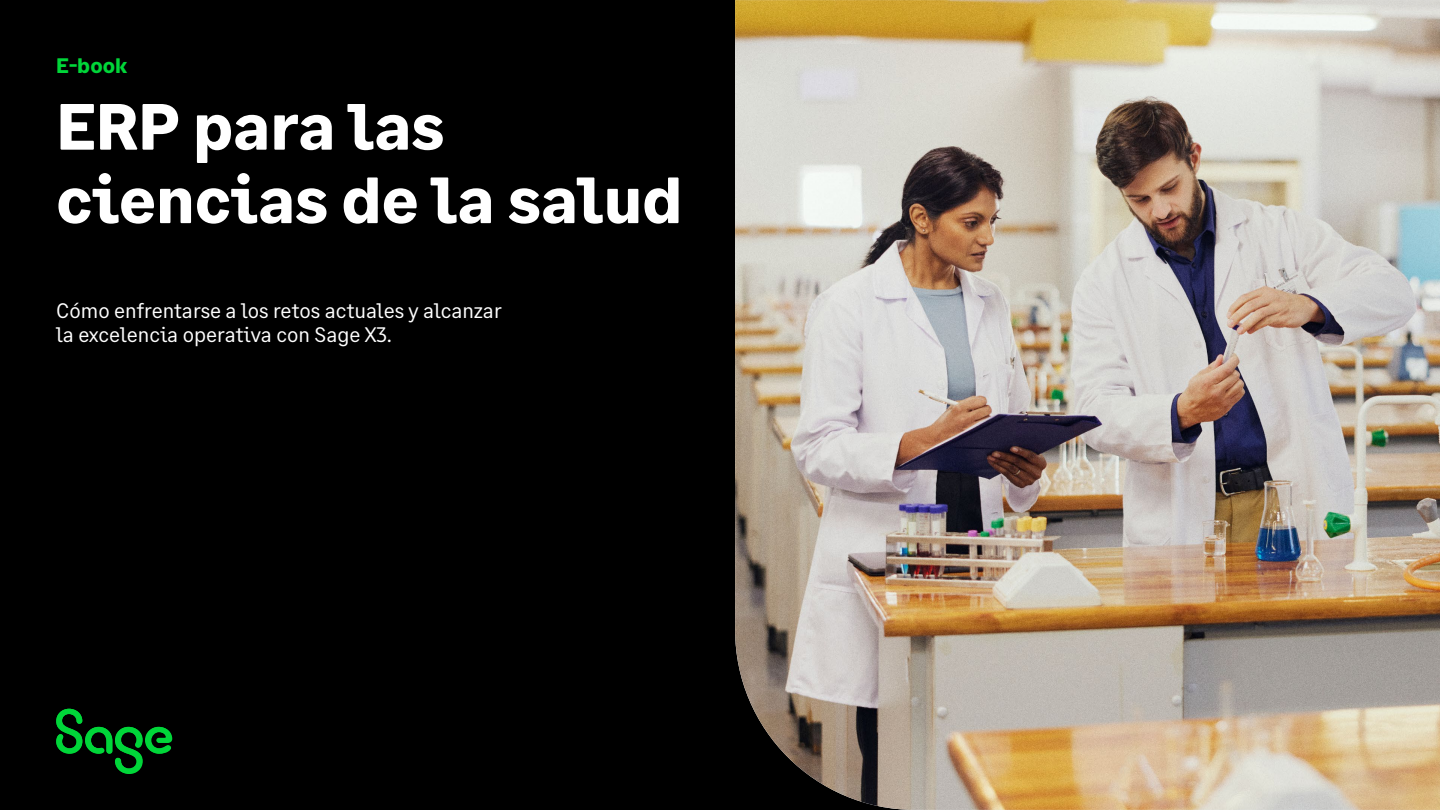
<style>
.page{position:relative;width:1440px;height:810px;background:#000}
.page>*{position:absolute;margin:0;border:0;box-sizing:border-box;transform-origin:0 0}
.t1{font:700 65.25px/73.5px "Sage Text";color:#fff}
.t2{font:21px/24px "Sage Text";color:#fff}
.t3{font:700 21px "Sage Text";color:#00d639}
</style>
<div class="page">
<img style="left:735px;top:0;width:705px;height:810px">
<svg style="left:56px;top:709px;width:116px;height:65px"></svg>
<p class="t3" style="left:56px;top:53px;width:72px">E-book</p>
<h1 class="t1" style="left:56px;top:91px;width:628px">ERP para las ciencias de la salud</h1>
<p class="t2" style="left:56px;top:299px;width:447px">Cómo enfrentarse a los retos actuales y alcanzar la excelencia operativa con Sage X3.</p>
</div>
